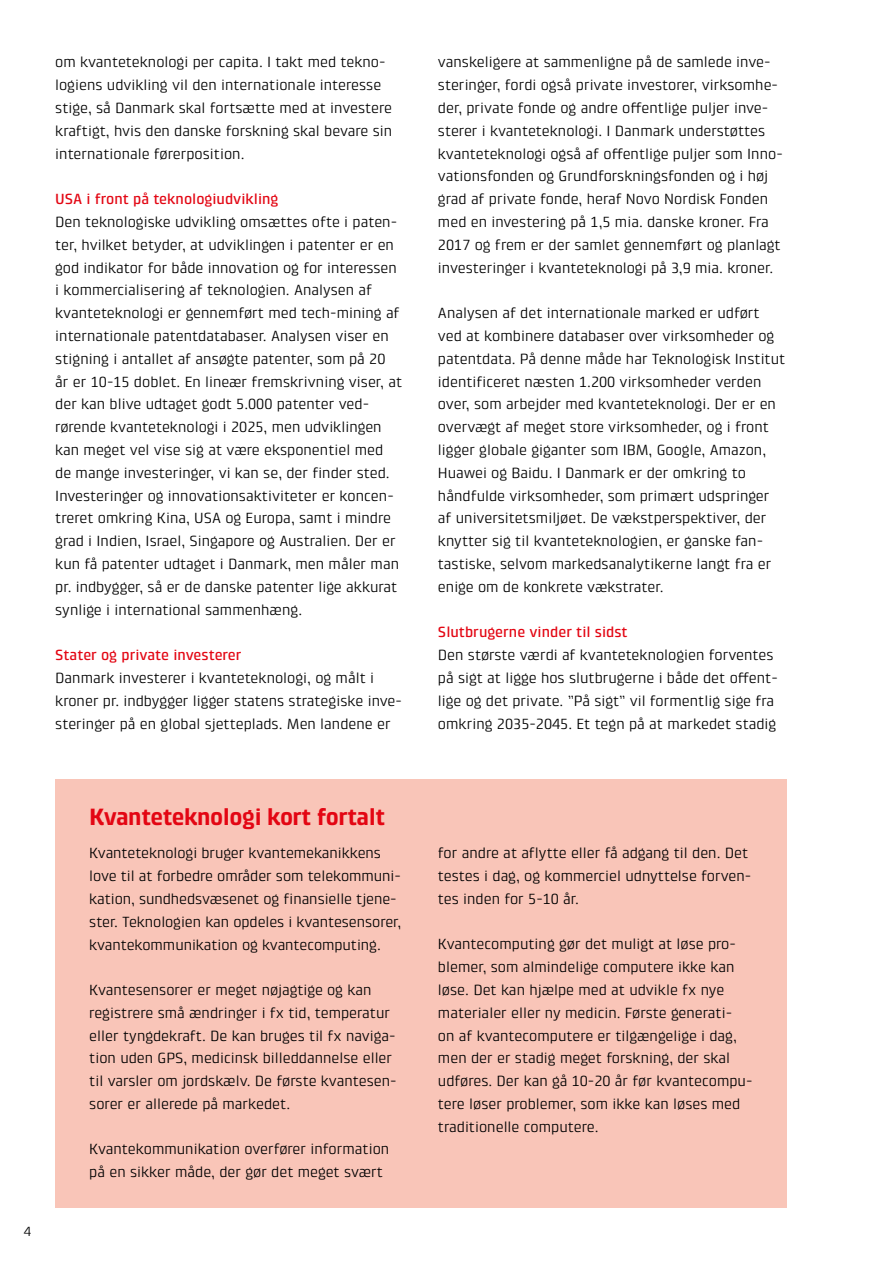
<style>
.page{position:relative;width:893px;height:1263px;background:#fff}
.page>*{position:absolute;margin:0;border:0;box-sizing:border-box;transform-origin:0 0}
.t1{font:700 24px "Klint Pro";letter-spacing:-.02em;color:#e30613}
.t2{font:15px/22.8px "Klint Pro";color:#000}
.t3{font:500 15px "Klint Pro";color:#e30613}
.t4{font:13.5px "Klint Pro";color:#000}
</style>
<div class="page">
<div style="left:55px;top:779px;width:732px;height:428px;background:#f9c5b8"></div>
<p class="t2" style="left:55px;top:51px;width:339px">om kvanteteknologi per capita. I takt med tekno&shy;logiens udvikling vil den internationale interesse stige, så Danmark skal fortsætte med at investere kraftigt, hvis den danske forskning skal bevare sin internationale førerposition.</p>
<p class="t3" style="left:55px;top:190px;width:225px">USA i front på teknologiudvikling</p>
<p class="t2" style="left:55px;top:210px;width:348px">Den teknologiske udvikling omsættes ofte i paten&shy;ter, hvilket betyder, at udviklingen i patenter er en god indikator for både innovation og for interessen i kommercialisering af teknologien. Analysen af kvanteteknologi er gennemført med tech-mining af internationale patentdatabaser. Analysen viser en stigning i antallet af ansøgte patenter, som på 20 år er 10-15 doblet. En lineær fremskrivning viser, at der kan blive udtaget godt 5.000 patenter ved&shy;rørende kvanteteknologi i 2025, men udviklingen kan meget vel vise sig at være eksponentiel med de mange investeringer, vi kan se, der finder sted.<br>Investeringer og innovationsaktiviteter er koncen&shy;treret omkring Kina, USA og Europa, samt i mindre grad i Indien, Israel, Singapore og Australien. Der er kun få patenter udtaget i Danmark, men måler man pr. indbygger, så er de danske patenter lige akkurat synlige i international sammenhæng.</p>
<p class="t3" style="left:55px;top:646px;width:188px">Stater og private investerer</p>
<p class="t2" style="left:55px;top:666px;width:348px">Danmark investerer i kvanteteknologi, og målt i kroner pr. indbygger ligger statens strategiske inve&shy;steringer på en global sjetteplads. Men landene er</p>
<p class="t4" style="left:24px;top:1224px;width:9px">4</p>
<h1 class="t1" style="left:89px;top:803px;width:298px">Kvanteteknologi kort fortalt</h1>
<p class="t2" style="left:89px;top:842px;width:313px">Kvanteteknologi bruger kvantemekanikkens love til at forbedre områder som telekommuni&shy;kation, sundhedsvæsenet og finansielle tjene&shy;ster. Teknologien kan opdeles i kvantesensorer, kvantekommunikation og kvantecomputing.</p>
<p class="t2" style="left:89px;top:978px;width:309px">Kvantesensorer er meget nøjagtige og kan registrere små ændringer i fx tid, temperatur eller tyngdekraft. De kan bruges til fx naviga&shy;tion uden GPS, medicinsk billeddannelse eller til varsler om jordskælv. De første kvantesen&shy;sorer er allerede på markedet.</p>
<p class="t2" style="left:89px;top:1138px;width:302px">Kvantekommunikation overfører information på en sikker måde, der gør det meget svært</p>
<p class="t2" style="left:438px;top:51px;width:346px">vanskeligere at sammenligne på de samlede inve&shy;steringer, fordi også private investorer, virksomhe&shy;der, private fonde og andre offentlige puljer inve&shy;sterer i kvanteteknologi. I Danmark understøttes kvanteteknologi også af offentlige puljer som Inno&shy;vationsfonden og Grundforskningsfonden og i høj grad af private fonde, heraf Novo Nordisk Fonden med en investering på 1,5 mia. danske kroner. Fra 2017 og frem er der samlet gennemført og planlagt investeringer i kvanteteknologi på 3,9 mia. kroner.</p>
<p class="t2" style="left:438px;top:302px;width:349px">Analysen af det internationale marked er udført ved at kombinere databaser over virksomheder og patentdata. På denne måde har Teknologisk Institut identificeret næsten 1.200 virksomheder verden over, som arbejder med kvanteteknologi. Der er en overvægt af meget store virksomheder, og i front ligger globale giganter som IBM, Google, Amazon, Huawei og Baidu. I Danmark er der omkring to håndfulde virksomheder, som primært udspringer af universitetsmiljøet. De vækstperspektiver, der knytter sig til kvanteteknologien, er ganske fan&shy;tastiske, selvom markedsanalytikerne langt fra er enige om de konkrete vækstrater.</p>
<p class="t3" style="left:438px;top:624px;width:191px">Slutbrugerne vinder til sidst</p>
<p class="t2" style="left:438px;top:644px;width:341px">Den største værdi af kvanteteknologien forventes på sigt at ligge hos slutbrugerne i både det offent&shy;lige og det private. ”På sigt” vil formentlig sige fra omkring 2035-2045. Et tegn på at markedet stadig</p>
<p class="t2" style="left:438px;top:842px;width:315px">for andre at aflytte eller få adgang til den. Det testes i dag, og kommerciel udnyttelse forven&shy;tes inden for 5-10 år.</p>
<p class="t2" style="left:438px;top:933px;width:316px">Kvantecomputing gør det muligt at løse pro&shy;blemer, som almindelige computere ikke kan løse. Det kan hjælpe med at udvikle fx nye materialer eller ny medicin. Første generati&shy;on af kvantecomputere er tilgængelige i dag, men der er stadig meget forskning, der skal udføres. Der kan gå 10-20 år før kvantecompu&shy;tere løser problemer, som ikke kan løses med traditionelle computere.</p>
</div>
